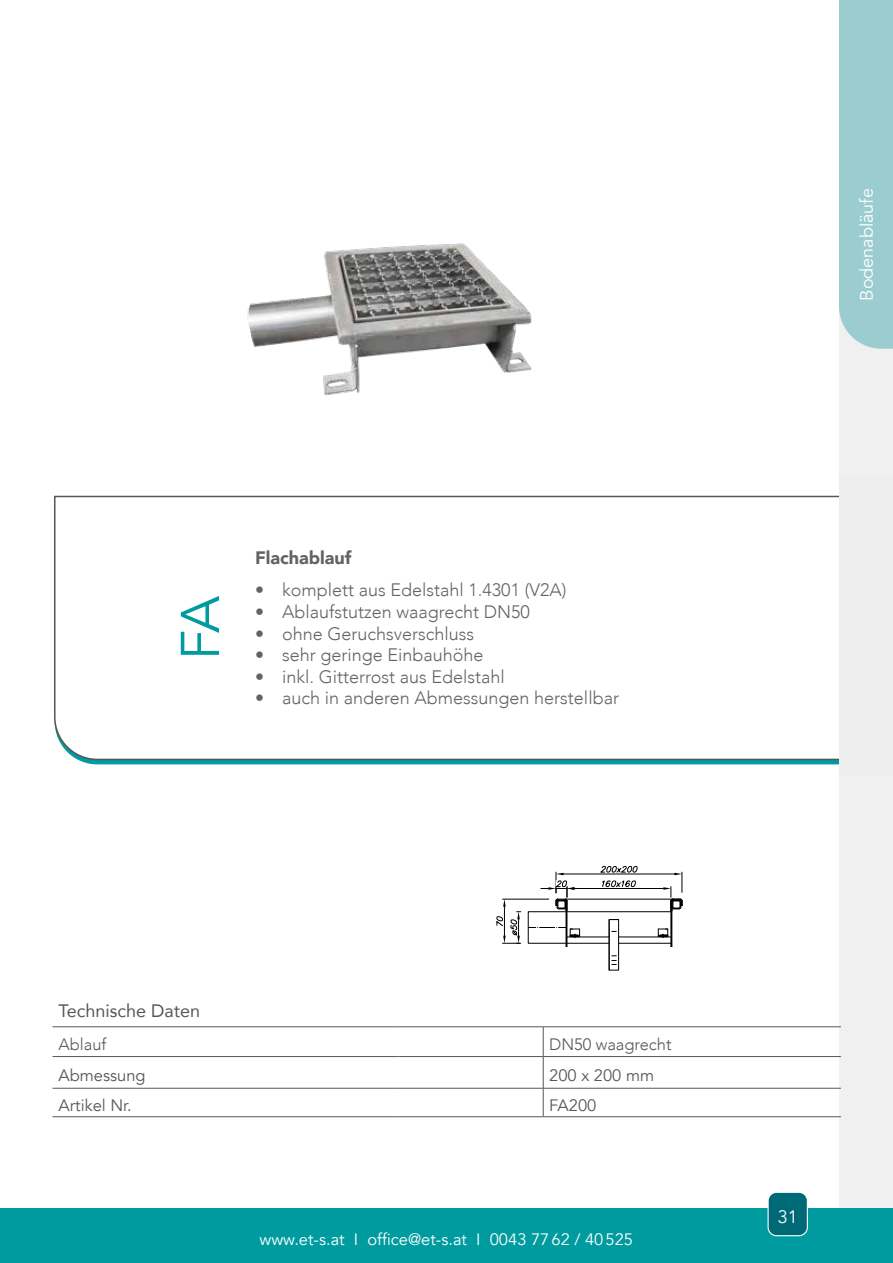
<style>
.page{position:relative;width:893px;height:1263px;background:#fff}
.page>*{position:absolute;margin:0;border:0;box-sizing:border-box;transform-origin:0 0}
.t1{font:54px "Avenir";color:#009b9e}
.t2{font:300 18px "Avenir";color:#646363}
.t3{font:18px "Avenir";color:#575756}
.t4{font:18px "Avenir";color:#fff}
.t5{font:900 18px "Avenir";color:#646363}
.t6{font:16.5px "Avenir";color:#fff}
.t7{font:16.5px "Avenir";color:#575756}
.t8{font:300 16.5px "Avenir";color:#575756}
</style>
<div class="page">
<div style="left:839px;top:0;width:54px;height:1213px;background:#f0f0f0"></div>
<div style="left:0;top:1208px;width:893px;height:55px;background:#009b9e"></div>
<div style="left:768px;top:1192px;width:39px;height:44px;background:#006976;border-radius:9px"></div>
<div style="left:767px;top:1192px;width:41px;height:44px;border:1px solid #fff;border-radius:9px"></div>
<div style="left:839px;top:0;width:54px;height:349px;background:#9bcccf"></div>
<svg style="left:54px;top:495px;width:785px;height:266px"></svg>
<img style="left:247px;top:243px;width:285px;height:153px">
<hr style="left:398px;top:1026px;width:145px;height:1px;background:#575756">
<hr style="left:543px;top:1026px;width:298px;height:1px;background:#575756">
<hr style="left:53px;top:1026px;width:345px;height:1px;background:#575756">
<svg style="left:543px;top:1027px;width:1px;height:29px"></svg>
<hr style="left:53px;top:1056px;width:345px;height:1px;background:#575756">
<hr style="left:398px;top:1056px;width:145px;height:1px;background:#575756">
<hr style="left:543px;top:1056px;width:298px;height:1px;background:#575756">
<hr style="left:543px;top:1057px;width:1px;height:31px;background:#575756">
<hr style="left:53px;top:1088px;width:345px;height:1px;background:#575756">
<hr style="left:398px;top:1088px;width:145px;height:1px;background:#575756">
<hr style="left:543px;top:1088px;width:298px;height:1px;background:#575756">
<svg style="left:543px;top:1088px;width:1px;height:28px"></svg>
<hr style="left:53px;top:1116px;width:345px;height:1px;background:#575756">
<hr style="left:398px;top:1116px;width:145px;height:1px;background:#575756">
<hr style="left:543px;top:1116px;width:298px;height:1px;background:#575756">
<hr style="left:567px;top:943px;width:42px;height:1px;background:#000">
<hr style="left:567px;top:937px;width:42px;height:1px;background:#000">
<svg style="left:609px;top:919px;width:10px;height:51px"></svg>
<hr style="left:619px;top:937px;width:52px;height:1px;background:#000">
<hr style="left:619px;top:943px;width:52px;height:1px;background:#000">
<hr style="left:502px;top:899px;width:47px;height:1px;background:#000">
<svg style="left:496px;top:899px;width:25px;height:45px"></svg>
<svg style="left:530px;top:927px;width:50px;height:10px"></svg>
<div style="left:528px;top:911px;width:38px;height:32px;border:1px solid #000"></div>
<hr style="left:567px;top:911px;width:104px;height:1px;background:#000">
<hr style="left:671px;top:901px;width:1px;height:45px;background:#000">
<hr style="left:672px;top:901px;width:1px;height:45px;background:#000">
<hr style="left:558px;top:899px;width:115px;height:1px;background:#000">
<hr style="left:566px;top:901px;width:1px;height:45px;background:#000">
<hr style="left:567px;top:901px;width:1px;height:45px;background:#000">
<hr style="left:563px;top:874px;width:111px;height:1px;background:#000">
<svg style="left:600px;top:866px;width:38px;height:7px"></svg>
<hr style="left:575px;top:888px;width:88px;height:1px;background:#000">
<svg style="left:602px;top:880px;width:34px;height:7px"></svg>
<svg style="left:658px;top:929px;width:10px;height:8px"></svg>
<svg style="left:663px;top:872px;width:20px;height:39px"></svg>
<svg style="left:541px;top:872px;width:41px;height:39px"></svg>
<h1 class="t1" style="left:168px;top:660px;width:66px;rotate:-90deg">FA</h1>
<p class="t5" style="left:255px;top:542px;width:98px">Flachablauf</p>
<p class="t2" style="left:255px;top:579px;width:313px">• komplett aus Edelstahl 1.4301 (V2A)</p>
<p class="t2" style="left:255px;top:601px;width:276px">• Ablaufstutzen waagrecht DN50</p>
<p class="t2" style="left:255px;top:623px;width:221px">• ohne Geruchsverschluss</p>
<p class="t2" style="left:255px;top:644px;width:230px">• sehr geringe Einbauhöhe</p>
<p class="t2" style="left:255px;top:666px;width:251px">• inkl. Gitterrost aus Edelstahl</p>
<p class="t2" style="left:255px;top:687px;width:365px">• auch in anderen Abmessungen herstellbar</p>
<p class="t4" style="left:856px;top:301px;width:114px;rotate:-90deg">Bodenabläufe</p>
<p class="t3" style="left:59px;top:996px;width:143px">Technische Daten</p>
<p class="t8" style="left:59px;top:1034px;width:49px">Ablauf</p>
<p class="t8" style="left:549px;top:1034px;width:124px">DN50 waagrecht</p>
<p class="t7" style="left:59px;top:1065px;width:89px">Abmessung</p>
<p class="t7" style="left:549px;top:1065px;width:106px">200 x 200 mm</p>
<p class="t7" style="left:59px;top:1095px;width:75px">Artikel Nr.</p>
<p class="t7" style="left:549px;top:1095px;width:49px">FA200</p>
<p class="t6" style="left:259px;top:1229px;width:375px">www.et-s.at I office@et-s.at I 0043 7762 / 40525</p>
<p class="t4" style="left:778px;top:1206px;width:22px">31</p>
</div>
